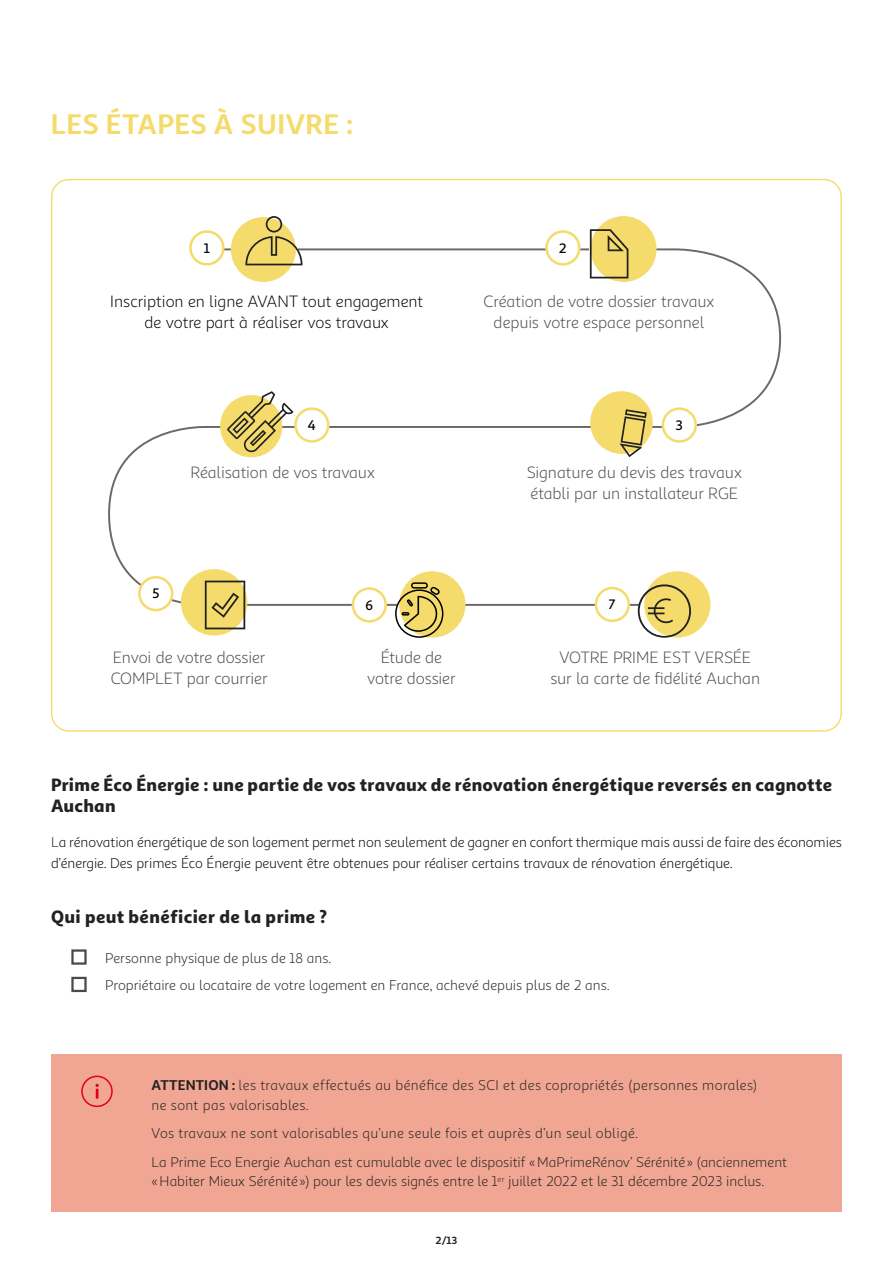
<style>
.page{position:relative;width:893px;height:1263px;background:#fff}
.page>*{position:absolute;margin:0;border:0;box-sizing:border-box;transform-origin:0 0}
.t1{font:700 28.5px "Sana Sans Alt";letter-spacing:.015em;color:#f5db6b}
.t2{font:900 18px/21px "Sana Sans Alt";letter-spacing:.015em;color:#222}
.t3{font:16.5px/21px "Sana Sans Alt";letter-spacing:-.01em;color:#4a4a49;text-align:center}
.t4{font:16.5px/21px "Sana Sans Alt";letter-spacing:-.005em;color:#000;text-align:center}
.t5{font:14.25px/27px "Sana Sans Alt";letter-spacing:.005em;color:#222}
.t6{font:14.25px/21px "Sana Sans Alt";letter-spacing:-.005em;color:#000}
.t7{font:14.25px/19.5px "Sana Sans Alt";letter-spacing:.025em;color:#222}
.t8{font:500 13.8px "Sana Sans Alt";color:#000}
.t9{font:700 10.5px "Sana Sans Alt";color:#222}
.s1{color:#222}
.s2{font-weight:700}
</style>
<div class="page">
<div style="left:71px;top:949px;width:16px;height:16px;border:2px solid #4a4a49"></div>
<div style="left:71px;top:977px;width:16px;height:15px;border:2px solid #4a4a49"></div>
<div style="left:51px;top:1054px;width:791px;height:158px;background:#f1a693"></div>
<svg style="left:81px;top:1075px;width:32px;height:33px"></svg>
<svg style="left:108px;top:426px;width:584px;height:183px"></svg>
<svg style="left:205px;top:247px;width:577px;height:182px"></svg>
<div style="left:591px;top:216px;width:66px;height:66px;background:#f5db6b;border-radius:50%"></div>
<svg style="left:590px;top:229px;width:38px;height:49px"></svg>
<svg style="left:290px;top:265px;width:8px;height:4px"></svg>
<div style="left:231px;top:217px;width:65px;height:65px;background:#f5db6b;border-radius:50%"></div>
<svg style="left:245px;top:216px;width:57px;height:49px"></svg>
<div style="left:190px;top:231px;width:33px;height:33px;background:#fff;border-radius:50%"></div>
<div style="left:189px;top:230px;width:36px;height:36px;border:3px solid #f5db6b;border-radius:50%"></div>
<div style="left:546px;top:231px;width:33px;height:33px;background:#fff;border-radius:50%"></div>
<div style="left:545px;top:230px;width:36px;height:36px;border:3px solid #f5db6b;border-radius:50%"></div>
<div style="left:295px;top:409px;width:33px;height:32px;background:#fff;border-radius:50%"></div>
<div style="left:294px;top:407px;width:36px;height:36px;border:3px solid #f5db6b;border-radius:50%"></div>
<div style="left:663px;top:409px;width:33px;height:32px;background:#fff;border-radius:50%"></div>
<div style="left:662px;top:407px;width:35px;height:36px;border:3px solid #f5db6b;border-radius:50%"></div>
<div style="left:596px;top:588px;width:33px;height:33px;background:#fff;border-radius:50%"></div>
<div style="left:595px;top:587px;width:35px;height:35px;border:3px solid #f5db6b;border-radius:50%"></div>
<div style="left:353px;top:588px;width:33px;height:33px;background:#fff;border-radius:50%"></div>
<div style="left:352px;top:587px;width:35px;height:36px;border:3px solid #f5db6b;border-radius:50%"></div>
<div style="left:139px;top:577px;width:33px;height:33px;background:#fff;border-radius:50%"></div>
<div style="left:138px;top:576px;width:35px;height:35px;border:3px solid #f5db6b;border-radius:50%"></div>
<div style="left:590px;top:391px;width:63px;height:63px;background:#f5db6b;border-radius:50%"></div>
<svg style="left:620px;top:409px;width:27px;height:48px"></svg>
<div style="left:220px;top:395px;width:62px;height:62px;background:#f5db6b;border-radius:50%"></div>
<svg style="left:227px;top:391px;width:67px;height:62px"></svg>
<div style="left:399px;top:571px;width:66px;height:67px;background:#f5db6b;border-radius:50%"></div>
<svg style="left:395px;top:582px;width:48px;height:56px"></svg>
<div style="left:644px;top:571px;width:66px;height:67px;background:#f5db6b;border-radius:50%"></div>
<svg style="left:634px;top:581px;width:61px;height:57px"></svg>
<div style="left:181px;top:569px;width:66px;height:66px;background:#f5db6b;border-radius:50%"></div>
<svg style="left:205px;top:581px;width:40px;height:48px"></svg>
<h1 class="t1" style="left:51px;top:106px;width:304px">LES ÉTAPES À SUIVRE :</h1>
<p class="t8" style="left:204px;top:239px;width:8px">1</p>
<p class="t8" style="left:559px;top:239px;width:9px">2</p>
<p class="t4" style="left:110px;top:291px;width:314px">Inscription en ligne AVANT tout engagement de votre part à réaliser vos travaux</p>
<p class="t3" style="left:483px;top:291px;width:232px">Création de votre dossier travaux depuis votre espace personnel</p>
<p class="t8" style="left:308px;top:416px;width:9px">4</p>
<p class="t8" style="left:675px;top:416px;width:9px">3</p>
<p class="t3" style="left:191px;top:462px;width:186px">Réalisation de vos travaux</p>
<p class="t3" style="left:527px;top:462px;width:217px;text-align:left">Signature du devis des travaux établi par un installateur RGE</p>
<p class="t8" style="left:152px;top:585px;width:9px">5</p>
<p class="t8" style="left:365px;top:596px;width:9px">6</p>
<p class="t8" style="left:609px;top:596px;width:9px">7</p>
<p class="t3" style="left:111px;top:647px;width:158px;text-align:left">Envoi de votre dossier<br>COMPLET par courrier</p>
<p class="t3" style="left:367px;top:647px;width:90px">Étude de votre dossier</p>
<p class="t3" style="left:550px;top:647px;width:211px">VOTRE PRIME EST VERSÉE sur la carte de fidélité Auchan</p>
<p class="t2" style="left:51px;top:774px;width:782px">Prime Éco Énergie : une partie de vos travaux de rénovation énergétique reversés en cagnotte<br>Auchan</p>
<p class="t6" style="left:51px;top:831px;width:792px"><span class="s1">L</span>a rénovation énergétique de son logement permet non seulement de gagner en confort thermique mais aussi de faire des économies d’énergie. Des primes Éco Énergie peuvent être obtenues pour réaliser certains travaux de rénovation énergétique.</p>
<p class="t2" style="left:51px;top:906px;width:277px">Qui peut bénéficier de la prime ?</p>
<p class="t5" style="left:105px;top:945px;width:506px">Personne physique de plus de 18 ans.<br>Propriétaire ou locataire de votre logement en France, achevé depuis plus de 2 ans.</p>
<p class="t7" style="left:152px;top:1076px;width:607px"><span class="s2">ATTENTION :</span> les travaux effectués au bénéfice des SCI et des copropriétés (personnes morales) ne sont pas valorisables.</p>
<p class="t5" style="left:152px;top:1119px;width:637px;line-height:28.5px">Vos travaux ne sont valorisables qu’une seule fois et auprès d’un seul obligé.<br>La Prime Eco Energie Auchan est cumulable avec le dispositif «MaPrimeRénov’ Sérénité » (anciennement</p>
<p class="t5" style="left:152px;top:1168px;width:614px">«Habiter Mieux Sérénité ») pour les devis signés entre le 1<sup>er</sup> juillet 2022 et le 31 décembre 2023 inclus.</p>
<p class="t9" style="left:436px;top:1234px;width:23px">2/13</p>
</div>
